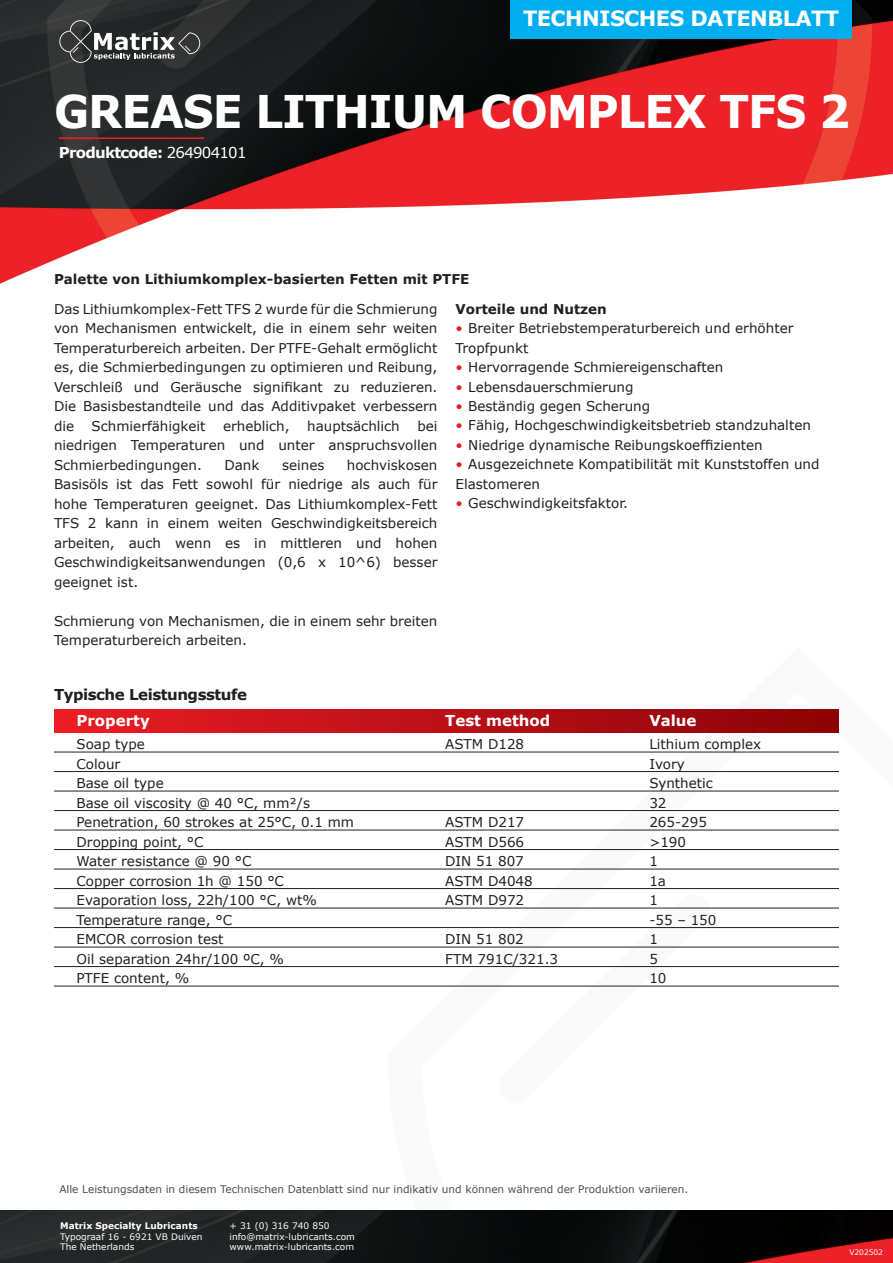
<style>
.page{position:relative;width:893px;height:1263px;background:#fff}
.page>*{position:absolute;margin:0;border:0;box-sizing:border-box;transform-origin:0 0}
.t1{font:700 45px "Verdana";letter-spacing:-.025em;color:#fff}
.t2{font:700 21px "Verdana";letter-spacing:-.03em;color:#fff}
.t3{font:700 15px "Verdana";color:#fff}
.t4{font:700 15px "Verdana";letter-spacing:-.03em;color:#231f20}
.t5{font:700 15px "Verdana";letter-spacing:-.05em;color:#fff}
.t6{font:13.5px/19.5px "Verdana";color:#231f20;text-align:justify}
.t7{font:700 13.5px "Verdana";color:#231f20}
.t8{font:10.5px "Verdana";color:#231f20}
.t9{font:9px/10.5px "Verdana";color:#fff}
.t10{font:700 9px "Verdana";color:#fff}
.t11{font:7.5px "Verdana";color:#fff}
.s1{font-weight:400}
.s2{color:#ee1d23}
</style>
<div class="page">
<img style="left:0;top:0;width:893px;height:284px">
<svg style="left:388px;top:709px;width:505px;height:502px"></svg>
<div style="left:510px;top:0;width:342px;height:38px;background:#00aeef"></div>
<svg style="left:59px;top:20px;width:141px;height:43px;background:#4f5152"></svg>
<img style="left:0;top:1211px;width:893px;height:52px">
<div style="left:54px;top:710px;width:785px;height:23px;background:linear-gradient(to right,#ec1d26,#8a0207)"></div>
<hr style="left:54px;top:752px;width:785px;height:1px;background:#231f20">
<hr style="left:54px;top:771px;width:785px;height:1px;background:#231f20">
<hr style="left:54px;top:791px;width:785px;height:1px;background:#231f20">
<hr style="left:54px;top:810px;width:785px;height:1px;background:#231f20">
<hr style="left:54px;top:830px;width:785px;height:1px;background:#231f20">
<hr style="left:54px;top:849px;width:785px;height:1px;background:#231f20">
<hr style="left:54px;top:869px;width:785px;height:1px;background:#231f20">
<hr style="left:54px;top:888px;width:785px;height:1px;background:#231f20">
<hr style="left:54px;top:908px;width:785px;height:1px;background:#231f20">
<hr style="left:54px;top:927px;width:785px;height:1px;background:#231f20">
<hr style="left:54px;top:947px;width:785px;height:1px;background:#231f20">
<hr style="left:54px;top:966px;width:785px;height:1px;background:#231f20">
<hr style="left:54px;top:986px;width:785px;height:1px;background:#231f20">
<hr style="left:59px;top:137px;width:145px;height:2px;background:#ee1d23">
<h2 class="t2" style="left:523px;top:5px;width:318px">TECHNISCHES DATENBLATT</h2>
<h1 class="t1" style="left:54px;top:83px;width:798px">GREASE LITHIUM COMPLEX TFS 2</h1>
<p class="t5" style="left:59px;top:143px;width:189px">Produktcode: <span class="s1">264904101</span></p>
<p class="t7" style="left:54px;top:270px;width:417px">Palette von Lithiumkomplex-basierten Fetten mit PTFE</p>
<p class="t6" style="left:54px;top:299px;width:385px">Das Lithiumkomplex-Fett TFS 2 wurde für die Schmierung von Mechanismen entwickelt, die in einem sehr weiten Temperaturbereich arbeiten. Der PTFE-Gehalt ermöglicht es, die Schmierbedingungen zu optimieren und Reibung, Verschleiß und Geräusche signifikant zu reduzieren.<br>Die Basisbestandteile und das Additivpaket verbessern die</p>
<p class="t6" style="left:92px;top:416px;width:115px">Schmierfähigkeit</p>
<p class="t6" style="left:223px;top:416px;width:68px">erheblich,</p>
<p class="t6" style="left:307px;top:416px;width:94px">hauptsächlich</p>
<p class="t6" style="left:54px;top:416px;width:385px;text-indent:363px">bei niedrigen Temperaturen und unter anspruchsvollen Schmierbedingungen.</p>
<p class="t6" style="left:54px;top:455px;width:385px;text-indent:293px">hochviskosen Basisöls ist das Fett sowohl für niedrige als auch für hohe Temperaturen geeignet. Das Lithiumkomplex-Fett TFS 2 kann in einem weiten Geschwindigkeitsbereich arbeiten, auch wenn es in mittleren und hohen Geschwindigkeitsanwendungen (0,6 x 10^6) besser geeignet ist.</p>
<p class="t6" style="left:54px;top:611px;width:385px">Schmierung von Mechanismen, die in einem sehr breiten<br>Temperaturbereich arbeiten.</p>
<p class="t6" style="left:224px;top:455px;width:37px">Dank</p>
<p class="t6" style="left:282px;top:455px;width:44px">seines</p>
<p class="t7" style="left:455px;top:300px;width:153px">Vorteile und Nutzen</p>
<p class="t6" style="left:455px;top:319px;width:339px"><span class="s2">•</span> Breiter Betriebstemperaturbereich und erhöhter<br>Tropfpunkt</p>
<p class="t6" style="left:455px;top:358px;width:269px"><span class="s2">•</span> Hervorragende Schmiereigenschaften</p>
<p class="t6" style="left:455px;top:377px;width:179px"><span class="s2">•</span> Lebensdauerschmierung</p>
<p class="t6" style="left:455px;top:396px;width:196px"><span class="s2">•</span> Beständig gegen Scherung</p>
<p class="t6" style="left:455px;top:416px;width:357px"><span class="s2">•</span> Fähig, Hochgeschwindigkeitsbetrieb standzuhalten</p>
<p class="t6" style="left:455px;top:435px;width:309px"><span class="s2">•</span> Niedrige dynamische Reibungskoeffizienten</p>
<p class="t6" style="left:455px;top:455px;width:366px"><span class="s2">•</span> Ausgezeichnete Kompatibilität mit Kunststoffen und<br>Elastomeren</p>
<p class="t6" style="left:455px;top:494px;width:174px"><span class="s2">•</span> Geschwindigkeitsfaktor.</p>
<p class="t4" style="left:54px;top:685px;width:195px">Typische Leistungsstufe</p>
<p class="t3" style="left:76px;top:710px;width:75px">Property</p>
<p class="t3" style="left:445px;top:710px;width:107px">Test method</p>
<p class="t3" style="left:649px;top:710px;width:49px">Value</p>
<p class="t6" style="left:76px;top:735px;width:70px">Soap type</p>
<p class="t6" style="left:445px;top:735px;width:81px">ASTM D128</p>
<p class="t6" style="left:649px;top:735px;width:113px">Lithium complex</p>
<p class="t6" style="left:76px;top:754px;width:45px">Colour</p>
<p class="t6" style="left:649px;top:754px;width:37px">Ivory</p>
<p class="t6" style="left:76px;top:774px;width:89px">Base oil type</p>
<p class="t6" style="left:649px;top:774px;width:65px">Synthetic</p>
<p class="t6" style="left:76px;top:793px;width:235px">Base oil viscosity @ 40 °C, mm²/s</p>
<p class="t6" style="left:649px;top:793px;width:19px">32</p>
<p class="t6" style="left:76px;top:813px;width:279px">Penetration, 60 strokes at 25°C, 0.1 mm</p>
<p class="t6" style="left:445px;top:813px;width:81px">ASTM D217</p>
<p class="t6" style="left:649px;top:813px;width:59px">265-295</p>
<p class="t6" style="left:76px;top:832px;width:129px">Dropping point, °C</p>
<p class="t6" style="left:445px;top:832px;width:81px">ASTM D566</p>
<p class="t6" style="left:649px;top:832px;width:38px">&gt;190</p>
<p class="t6" style="left:76px;top:852px;width:176px">Water resistance @ 90 °C</p>
<p class="t6" style="left:445px;top:852px;width:80px">DIN 51 807</p>
<p class="t6" style="left:649px;top:852px;width:10px">1</p>
<p class="t6" style="left:76px;top:871px;width:209px">Copper corrosion 1h @ 150 °C</p>
<p class="t6" style="left:445px;top:871px;width:89px">ASTM D4048</p>
<p class="t6" style="left:649px;top:871px;width:18px">1a</p>
<p class="t6" style="left:76px;top:891px;width:242px">Evaporation loss, 22h/100 °C, wt%</p>
<p class="t6" style="left:445px;top:891px;width:81px">ASTM D972</p>
<p class="t6" style="left:649px;top:891px;width:10px">1</p>
<p class="t6" style="left:76px;top:910px;width:157px">Temperature range, °C</p>
<p class="t6" style="left:649px;top:910px;width:69px">-55 – 150</p>
<p class="t6" style="left:76px;top:930px;width:148px">EMCOR corrosion test</p>
<p class="t6" style="left:445px;top:930px;width:80px">DIN 51 802</p>
<p class="t6" style="left:649px;top:930px;width:10px">1</p>
<p class="t6" style="left:76px;top:949px;width:209px">Oil separation 24hr/100 ºC, %</p>
<p class="t6" style="left:445px;top:949px;width:114px">FTM 791C/321.3</p>
<p class="t6" style="left:649px;top:949px;width:10px">5</p>
<p class="t6" style="left:76px;top:969px;width:114px">PTFE content, %</p>
<p class="t6" style="left:649px;top:969px;width:19px">10</p>
<p class="t8" style="left:59px;top:1183px;width:630px">Alle Leistungsdaten in diesem Technischen Datenblatt sind nur indikativ und können während der Produktion variieren.</p>
<p class="t10" style="left:60px;top:1220px;width:139px">Matrix Specialty Lubricants</p>
<p class="t9" style="left:60px;top:1231px;width:144px">Typograaf 16 - 6921 VB Duiven<br>The Netherlands</p>
<p class="t9" style="left:230px;top:1221px;width:127px">+ 31 (0) 316 740 850 info@matrix-lubricants.com www.matrix-lubricants.com</p>
<p class="t11" style="left:849px;top:1247px;width:35px">V202502</p>
</div>
